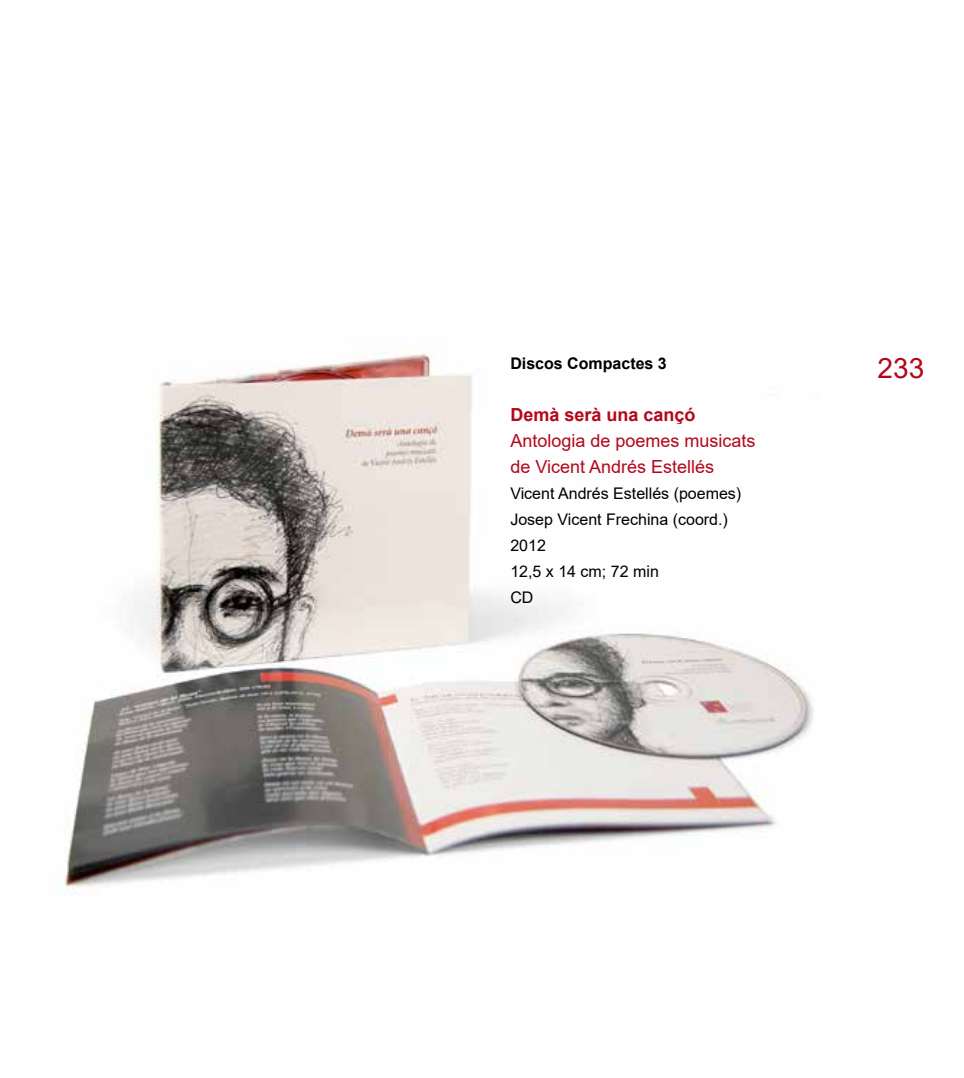
<style>
.page{position:relative;width:964px;height:1078px;background:#fff}
.page>*{position:absolute;margin:0;border:0;box-sizing:border-box;transform-origin:0 0}
.t1{font:28px "Arial";color:#b3071b}
.t2{font:18px/26px "Arial";color:#b3071b}
.t3{font:700 18px "Arial";color:#b3071b}
.t4{font:16px/26px "Arial";color:#000}
.t5{font:700 16px "Arial";color:#000}
</style>
<div class="page">
<img style="left:64px;top:353px;width:750px;height:540px">
<p class="t5" style="left:510px;top:352px;width:158px">Discos Compactes 3</p>
<p class="t3" style="left:510px;top:402px;width:187px">Demà serà una cançó</p>
<p class="t2" style="left:510px;top:427px;width:247px">Antologia de poemes musicats de Vicent Andrés Estellés</p>
<p class="t4" style="left:510px;top:480px;width:232px">Vicent Andrés Estellés (poemes)<br>Josep Vicent Frechina (coord.)<br>2012<br>12,5 x 14 cm; 72 min<br>CD</p>
<h1 class="t1" style="left:877px;top:348px;width:48px">233</h1>
</div>
